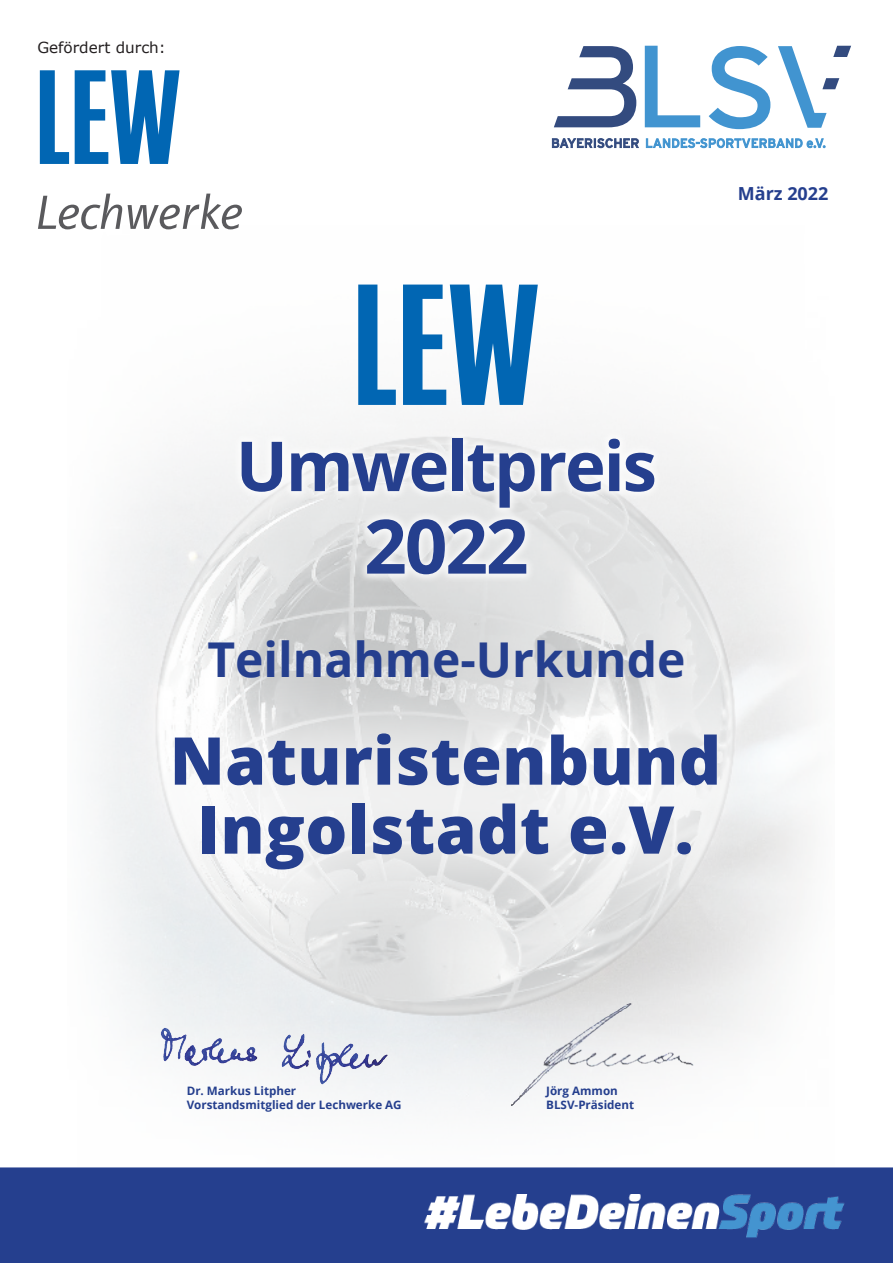
<style>
.page{position:relative;width:893px;height:1263px;background:#fff}
.page>*{position:absolute;margin:0;border:0;box-sizing:border-box;transform-origin:0 0}
.t1{font:700 75px "Open Sans";color:#253f8e}
.t2{font:700 69px "Open Sans";letter-spacing:-.03em;color:#253f8e}
.t3{font:800 66px/69px "Open Sans";letter-spacing:.005em;color:#253f8e;text-align:center}
.t4{font:700 48px "Open Sans";color:#253f8e}
.t5{font:700 18px "Open Sans";color:#253f8e}
.t6{font:15.3px "Verdana";color:#231f20}
.t7{font:700 11.7px/14px "Open Sans";color:#253f8e}
</style>
<div class="page">
<img style="left:68px;top:229px;width:745px;height:783px">
<div style="left:0;top:1167px;width:893px;height:96px;background:#253f8e"></div>
<div style="left:232px;top:429px;width:432px;height:155px;background:#fff;opacity:.75"></div>
<svg style="left:38px;top:194px;width:84px;height:35px"></svg>
<svg style="left:128px;top:194px;width:114px;height:35px"></svg>
<svg style="left:40px;top:70px;width:29px;height:94px"></svg>
<svg style="left:75px;top:70px;width:105px;height:94px"></svg>
<svg style="left:645px;top:46px;width:55px;height:81px"></svg>
<svg style="left:709px;top:46px;width:61px;height:83px"></svg>
<svg style="left:554px;top:46px;width:82px;height:81px"></svg>
<svg style="left:778px;top:46px;width:73px;height:82px"></svg>
<svg style="left:552px;top:138px;width:86px;height:10px"></svg>
<svg style="left:646px;top:139px;width:179px;height:9px"></svg>
<svg style="left:358px;top:285px;width:38px;height:120px"></svg>
<svg style="left:403px;top:285px;width:135px;height:120px"></svg>
<img style="left:160px;top:1028px;width:228px;height:56px">
<img style="left:511px;top:1002px;width:188px;height:104px">
<img style="left:412px;top:1194px;width:446px;height:46px">
<div style="left:87px;top:649px;width:718px;height:306px;background:#fff;opacity:.75"></div>
<h3 class="t6" style="left:37px;top:37px;width:130px">Gefördert durch:</h3>
<h3 class="t5" style="left:738px;top:180px;width:92px">März 2022</h3>
<h2 class="t2" style="left:236px;top:417px;width:423px">Umweltpreis</h2>
<h1 class="t1" style="left:364px;top:493px;width:166px">2022</h1>
<h3 class="t4" style="left:207px;top:625px;width:480px">Teilnahme-Urkunde</h3>
<h3 class="t3" style="left:170px;top:723px;width:553px">Naturistenbund<br>Ingolstadt e.V.</h3>
<p class="t7" style="left:187px;top:1083px;width:216px">Dr. Markus Litpher<br>Vorstandsmitglied der Lechwerke AG</p>
<p class="t7" style="left:546px;top:1083px;width:89px">Jörg Ammon<br>BLSV-Präsident</p>
</div>
